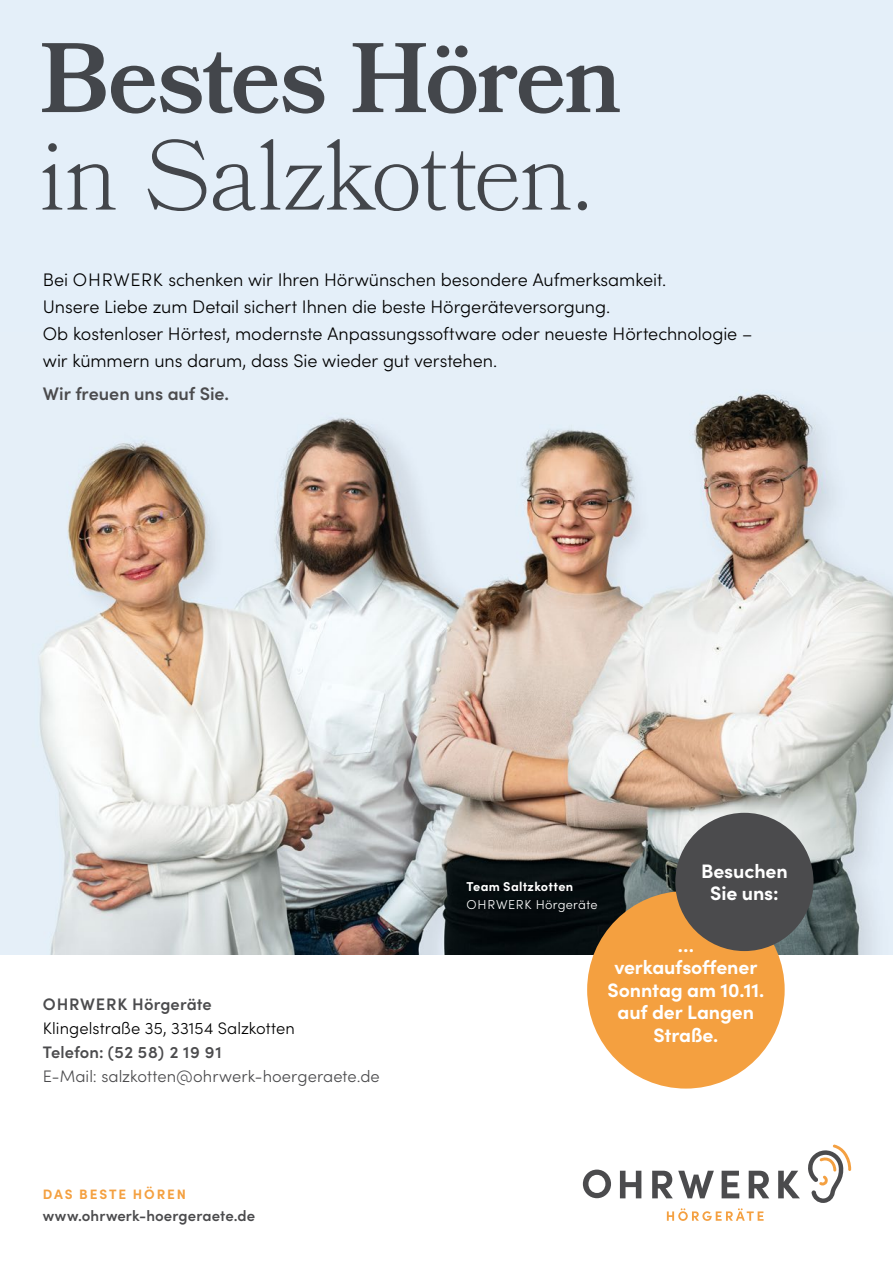
<style>
.page{position:relative;width:893px;height:1263px;background:#fff}
.page>*{position:absolute;margin:0;border:0;box-sizing:border-box;transform-origin:0 0}
.t1{font:300 98.55px "Bookmania";letter-spacing:-.025em;color:#4b4b4d}
.t2{font:600 98.55px "Bookmania";letter-spacing:-.02em;color:#4b4b4d}
.t3{font:700 19.5px/22.5px "Sofia Pro";letter-spacing:-.005em;color:#fff;text-align:center}
.t4{font:300 18.15px/27px "Sofia Pro";letter-spacing:-.005em;color:#000}
.t5{font:600 18.15px "Sofia Pro";color:#4b4b4d}
.t6{font:300 16.65px/24px "Sofia Pro";letter-spacing:.005em;color:#4b4b4d}
.t7{font:600 15.15px "Sofia Pro";letter-spacing:.005em;color:#4b4b4d}
.t8{font:700 13.65px "Sofia Pro";letter-spacing:.14em;color:#f4a040}
.t9{font:300 12.9px/18px "Sofia Pro";letter-spacing:.025em;color:#fff}
.s1{font-weight:600}
.s2{color:#000}
.s3{font-weight:700}
</style>
<div class="page">
<div style="left:0;top:0;width:893px;height:955px;background:#e4eff9"></div>
<img style="left:39px;top:393px;width:854px;height:562px">
<svg style="left:583px;top:1169px;width:28px;height:29px"></svg>
<svg style="left:620px;top:1171px;width:21px;height:27px"></svg>
<svg style="left:652px;top:1171px;width:62px;height:27px"></svg>
<svg style="left:722px;top:1171px;width:17px;height:27px"></svg>
<svg style="left:749px;top:1171px;width:20px;height:27px"></svg>
<svg style="left:778px;top:1171px;width:22px;height:27px"></svg>
<svg style="left:667px;top:1208px;width:97px;height:13px"></svg>
<svg style="left:808px;top:1144px;width:43px;height:59px"></svg>
<div style="left:587px;top:891px;width:198px;height:197px;background:#f4a040;border-radius:50%"></div>
<div style="left:675px;top:813px;width:138px;height:138px;background:#4b4b4d;border-radius:50%"></div>
<h1 class="t2" style="left:40px;top:20px;width:584px">Bestes Hören</h1>
<h1 class="t1" style="left:40px;top:118px;width:555px">in Salzkotten.</h1>
<p class="t4" style="left:43px;top:265px;width:711px">Bei OHRWERK schenken wir Ihren Hörwünschen besondere Aufmerksamkeit.<br>Unsere Liebe zum Detail sichert Ihnen die beste Hörgeräteversorgung.<br>Ob kostenloser Hörtest, modernste Anpassungssoftware oder neueste Hörtechnologie – wir kümmern uns darum, dass Sie wieder gut verstehen.</p>
<p class="t5" style="left:43px;top:380px;width:188px">Wir freuen uns auf Sie.</p>
<p class="t6" style="left:43px;top:991px;width:339px"><span class="s1">OHRWERK Hörgeräte<br></span><span class="s2">Klingelstraße 35, 33154 Salzkotten<br></span><span class="s1">Telefon: (52 58) 2 19 91<br></span>E-Mail: salzkotten@ohrwerk-hoergeraete.de</p>
<p class="t8" style="left:43px;top:1183px;width:145px">DAS BESTE HÖREN</p>
<p class="t7" style="left:43px;top:1204px;width:214px">www.ohrwerk-hoergeraete.de</p>
<p class="t9" style="left:467px;top:876px;width:132px"><span class="s3">Team Saltzkotten<br></span>OHRWERK Hörgeräte</p>
<p class="t3" style="left:701px;top:858px;width:88px">Besuchen<br>Sie uns:</p>
<p class="t3" style="left:607px;top:932px;width:158px">… verkaufsoffener<br>Sonntag am 10.11. auf der Langen<br>Straße.</p>
</div>
